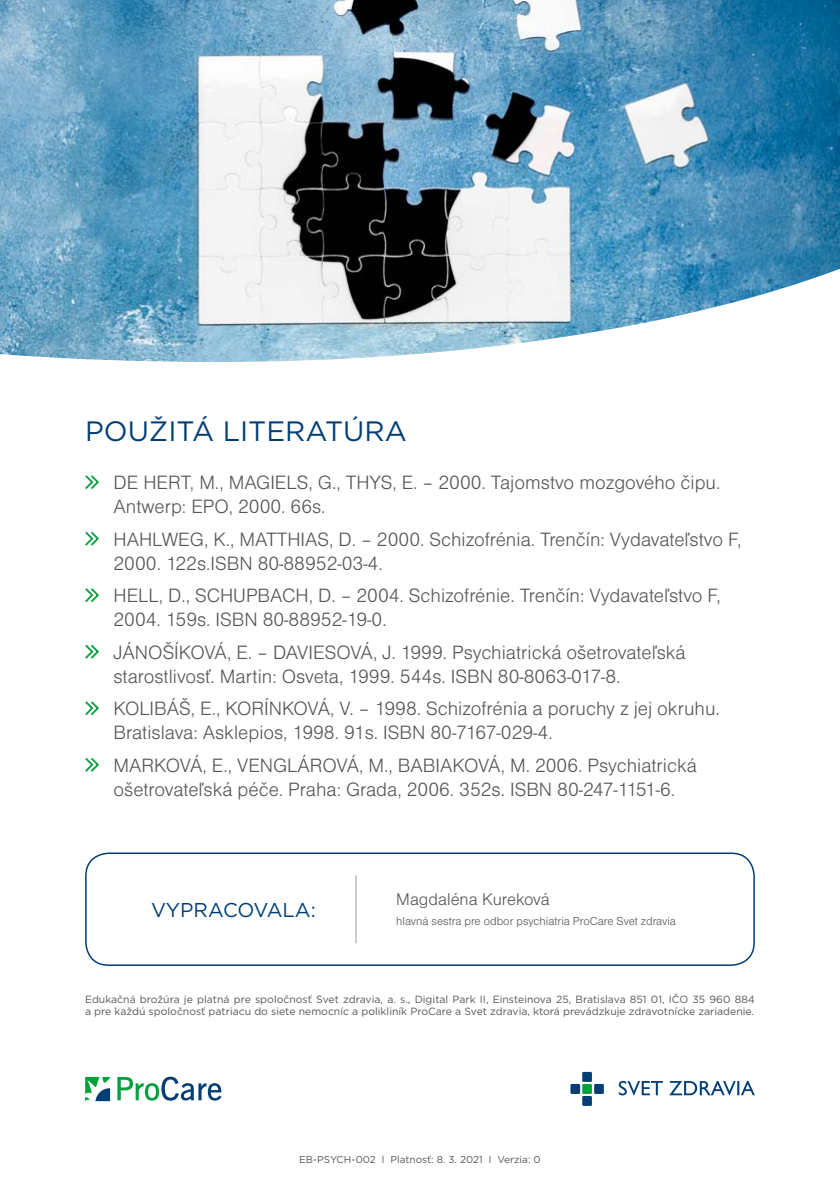
<style>
.page{position:relative;width:840px;height:1191px;background:#fff}
.page>*{position:absolute;margin:0;border:0;box-sizing:border-box;transform-origin:0 0}
.t1{font:28px "Gotham";color:#003e75}
.t2{font:20px/24px "Nimbus Sans DOT Ligh";color:#575756}
.t3{font:20px "Gotham";letter-spacing:-.01em;color:#003e75}
.t4{font:17.6px "Nimbus Sans DOT Ligh";color:#575756}
.t5{font:12px "Nimbus Sans DOT Ligh";color:#575756}
.t6{font:10.4px/12.6px "Gotham";color:#575756}
.t7{font:10px "Gotham";color:#575756}
</style>
<div class="page">
<svg style="left:85px;top:1077px;width:25px;height:24px"></svg>
<svg style="left:117px;top:1076px;width:104px;height:24px"></svg>
<svg style="left:618px;top:1080px;width:136px;height:15px"></svg>
<div style="left:582px;top:1071px;width:9px;height:10px;background:#003e75"></div>
<div style="left:582px;top:1084px;width:9px;height:10px;background:#00a13a"></div>
<div style="left:594px;top:1084px;width:9px;height:10px;background:#003e75"></div>
<div style="left:570px;top:1084px;width:10px;height:10px;background:#003e75"></div>
<div style="left:582px;top:1096px;width:9px;height:10px;background:#003e75"></div>
<img style="left:0;top:0;width:839px;height:362px">
<div style="left:85px;top:852px;width:669px;height:114px;border:2px solid #003e75;border-radius:23px"></div>
<hr style="left:355px;top:875px;width:1px;height:68px;background:#9d9d9c">
<svg style="left:85px;top:475px;width:14px;height:14px"></svg>
<svg style="left:85px;top:531px;width:14px;height:15px"></svg>
<svg style="left:85px;top:588px;width:14px;height:15px"></svg>
<svg style="left:85px;top:644px;width:14px;height:15px"></svg>
<svg style="left:85px;top:701px;width:14px;height:15px"></svg>
<svg style="left:85px;top:758px;width:14px;height:14px"></svg>
<h1 class="t1" style="left:85px;top:415px;width:323px">POUŽITÁ LITERATÚRA</h1>
<p class="t2" style="left:113px;top:470px;width:608px">DE HERT, M., MAGIELS, G., THYS, E. – 2000. Tajomstvo mozgového čipu.<br>Antwerp: EPO, 2000. 66s.</p>
<p class="t2" style="left:113px;top:527px;width:629px">HAHLWEG, K., MATTHIAS, D. – 2000. Schizofrénia. Trenčín: Vydavateľstvo F,<br>2000. 122s.ISBN 80-88952-03-4.</p>
<p class="t2" style="left:113px;top:583px;width:608px">HELL, D., SCHUPBACH, D. – 2004. Schizofrénie. Trenčín: Vydavateľstvo F,<br>2004. 159s. ISBN 80-88952-19-0.</p>
<p class="t2" style="left:113px;top:640px;width:573px">JÁNOŠÍKOVÁ, E. – DAVIESOVÁ, J. 1999. Psychiatrická ošetrovateľská starostlivosť. Martin: Osveta, 1999. 544s. ISBN 80-8063-017-8.</p>
<p class="t2" style="left:113px;top:696px;width:607px">KOLIBÁŠ, E., KORÍNKOVÁ, V. – 1998. Schizofrénia a poruchy z jej okruhu.<br>Bratislava: Asklepios, 1998. 91s. ISBN 80-7167-029-4.</p>
<p class="t2" style="left:113px;top:753px;width:584px">MARKOVÁ, E., VENGLÁROVÁ, M., BABIAKOVÁ, M. 2006. Psychiatrická ošetrovateľská péče. Praha: Grada, 2006. 352s. ISBN 80-247-1151-6.</p>
<p class="t3" style="left:151px;top:899px;width:166px">VYPRACOVALA:</p>
<p class="t4" style="left:396px;top:890px;width:155px">Magdaléna Kureková</p>
<p class="t5" style="left:396px;top:915px;width:281px">hlavná sestra pre odbor psychiatria ProCare Svet zdravia</p>
<p class="t6" style="left:85px;top:992px;width:671px">Edukačná brožúra je platná pre spoločnosť Svet zdravia, a. s., Digital Park II, Einsteinova 25, Bratislava 851 01, IČO 35 960 884 a pre každú spoločnosť patriacu do siete nemocníc a polikliník ProCare a Svet zdravia, ktorá prevádzkuje zdravotnícke zariadenie.</p>
<p class="t7" style="left:299px;top:1153px;width:243px">EB-PSYCH-002 l Platnosť: 8. 3. 2021 l Verzia: 0</p>
</div>
